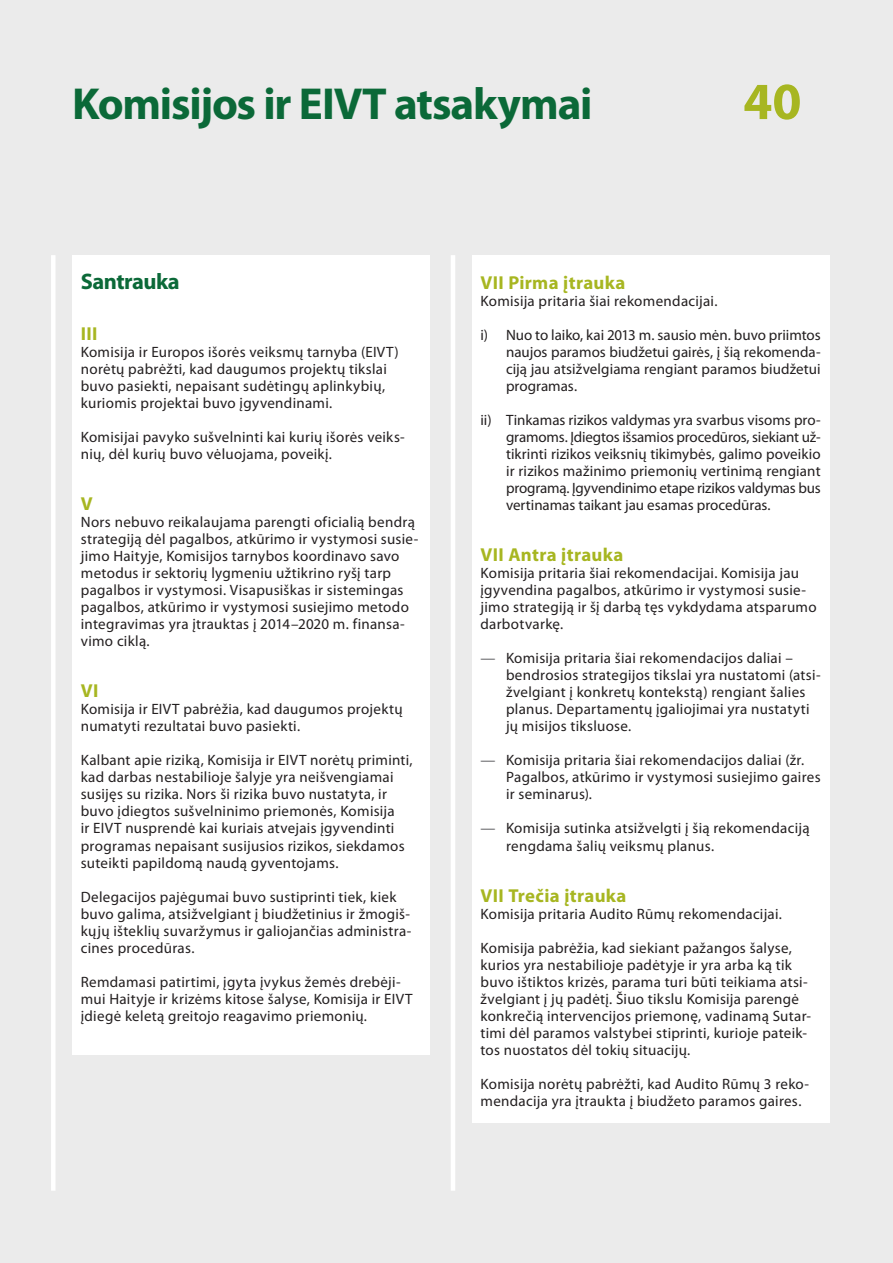
<style>
.page{position:relative;width:893px;height:1263px;background:#ebebeb}
.page>*{position:absolute;margin:0;border:0;box-sizing:border-box;transform-origin:0 0}
.t1{font:700 52.5px "Myriad Pro";color:#a7b621}
.K_01_-_REP_TITRE_1{font:700 45px "Myriad Pro";letter-spacing:-.025em;color:#0b6938}
.K_02_-_REP_TITRE_1_1{font:700 22.5px "Myriad Pro";letter-spacing:-.02em;color:#0b6938}
.K_03_-_REP_CHIFFRE{font:700 18.75px "Myriad Pro";letter-spacing:.02em;color:#a7b621}
.K_04_-_REP_TEXTE_COU{font:15px/17px "Myriad Pro";letter-spacing:.02em;color:#231f20}
.s1{color:#57585a}
</style>
<div class="page">
<div style="left:51px;top:255px;width:5px;height:936px;background:#fff"></div>
<hr style="left:451px;top:255px;width:4px;height:936px;background:#fff">
<div style="left:472px;top:255px;width:357px;height:868px;background:#fff"></div>
<div style="left:72px;top:255px;width:357px;height:799px;background:#fff"></div>
<p class="K_01_-_REP_TITRE_1" style="left:72px;top:75px;width:522px">Komisijos ir EIVT atsakymai</p>
<p class="t1" style="left:743px;top:67px;width:60px">40</p>
<p class="K_02_-_REP_TITRE_1_1" style="left:81px;top:267px;width:100px">Santrauka</p>
<p class="K_03_-_REP_CHIFFRE" style="left:81px;top:322px;width:18px">III</p>
<p class="K_04_-_REP_TEXTE_COU" style="left:81px;top:343px;width:319px">Komisija ir Europos išorės veiksmų tarnyba (EIVT) norėtų pabrėžti, kad daugumos projektų tikslai buvo pasiekti, nepaisant sudėtingų aplinkybių, kuriomis projektai buvo įgyvendinami.</p>
<p class="K_04_-_REP_TEXTE_COU" style="left:81px;top:428px;width:326px">Komisijai pavyko sušvelninti kai kurių išorės veiks&shy;nių, dėl kurių buvo vėluojama, poveikį.</p>
<p class="K_03_-_REP_CHIFFRE" style="left:81px;top:492px;width:13px">V</p>
<p class="K_04_-_REP_TEXTE_COU" style="left:81px;top:514px;width:339px">Nors nebuvo reikalaujama parengti oficialią bendrą strategiją dėl pagalbos, atkūrimo ir vystymosi susie&shy;jimo Haityje, Komisijos tarnybos koordinavo savo metodus ir sektorių lygmeniu užtikrino ryšį tarp pagalbos ir vystymosi. Visapusiškas ir sistemingas pagalbos, atkūrimo ir vystymosi susiejimo metodo integravimas yra įtrauktas į 2014–2020 m. finansa&shy;vimo ciklą.</p>
<p class="K_03_-_REP_CHIFFRE" style="left:81px;top:679px;width:19px">VI</p>
<p class="K_04_-_REP_TEXTE_COU" style="left:81px;top:701px;width:323px">Komisija ir EIVT pabrėžia, kad daugumos projektų numatyti rezultatai buvo pasiekti.</p>
<p class="K_04_-_REP_TEXTE_COU" style="left:81px;top:752px;width:333px">Kalbant apie riziką, Komisija ir EIVT norėtų priminti, kad darbas nestabilioje šalyje yra neišvengiamai susijęs su rizika. Nors ši rizika buvo nustatyta, ir buvo įdiegtos sušvelninimo priemonės, Komisija<br>ir EIVT nusprendė kai kuriais atvejais įgyvendinti programas nepaisant susijusios rizikos, siekdamos suteikti papildomą naudą gyventojams.</p>
<p class="K_04_-_REP_TEXTE_COU" style="left:81px;top:888px;width:332px">Delegacijos pajėgumai buvo sustiprinti tiek, kiek buvo galima, atsižvelgiant į biudžetinius ir žmogiš&shy;kųjų išteklių suvaržymus ir galiojančias administra&shy;cines procedūras.</p>
<p class="K_04_-_REP_TEXTE_COU" style="left:81px;top:973px;width:333px">Remdamasi patirtimi, įgyta įvykus žemės drebėji&shy;mui Haityje ir krizėms kitose šalyse, Komisija ir EIVT įdiegė keletą greitojo reagavimo priemonių.</p>
<p class="K_03_-_REP_CHIFFRE" style="left:480px;top:271px;width:146px">VII Pirma įtrauka</p>
<p class="K_04_-_REP_TEXTE_COU" style="left:480px;top:292px;width:238px">Komisija pritaria šiai rekomendacijai.</p>
<p class="K_04_-_REP_TEXTE_COU" style="left:506px;top:326px;width:316px;text-align:justify;text-indent:-26px">i) Nuo to laiko, kai 2013 m. sausio mėn. buvo priimtos naujos paramos biudžetui gairės, į šią rekomenda&shy;ciją jau atsižvelgiama rengiant paramos biudžetui programas.</p>
<p class="K_04_-_REP_TEXTE_COU" style="left:506px;top:411px;width:316px;text-align:justify;text-indent:-26px">ii) Tinkamas rizikos valdymas yra svarbus visoms pro&shy;gramoms. Įdiegtos išsamios procedūros, siekiant už&shy;tikrinti rizikos veiksnių tikimybės, galimo poveikio ir rizikos mažinimo priemonių vertinimą rengiant programą. Įgyvendinimo etape rizikos valdymas bus vertinamas taikant jau esamas procedūras.</p>
<p class="K_03_-_REP_CHIFFRE" style="left:480px;top:543px;width:144px">VII Antra įtrauka</p>
<p class="K_04_-_REP_TEXTE_COU" style="left:480px;top:565px;width:338px">Komisija pritaria šiai rekomendacijai. Komisija jau įgyvendina pagalbos, atkūrimo ir vystymosi susie&shy;jimo strategiją ir šį darbą tęs vykdydama atsparumo darbotvarkę.</p>
<p class="K_04_-_REP_TEXTE_COU" style="left:506px;top:650px;width:316px;text-indent:-26px"><span class="s1">—</span> Komisija pritaria šiai rekomendacijos daliai – bendrosios strategijos tikslai yra nustatomi (atsi&shy;žvelgiant į konkretų kontekstą) rengiant šalies planus. Departamentų įgaliojimai yra nustatyti jų misijos tiksluose.</p>
<p class="K_04_-_REP_TEXTE_COU" style="left:506px;top:752px;width:316px;text-indent:-26px"><span class="s1">—</span> Komisija pritaria šiai rekomendacijos daliai (žr.<br>Pagalbos, atkūrimo ir vystymosi susiejimo gaires ir seminarus).</p>
<p class="K_04_-_REP_TEXTE_COU" style="left:506px;top:820px;width:305px;text-indent:-26px"><span class="s1">—</span> Komisija sutinka atsižvelgti į šią rekomendaciją rengdama šalių veiksmų planus.</p>
<p class="K_03_-_REP_CHIFFRE" style="left:480px;top:883px;width:147px">VII Trečia įtrauka</p>
<p class="K_04_-_REP_TEXTE_COU" style="left:480px;top:905px;width:303px">Komisija pritaria Audito Rūmų rekomendacijai.</p>
<p class="K_04_-_REP_TEXTE_COU" style="left:480px;top:939px;width:332px">Komisija pabrėžia, kad siekiant pažangos šalyse, kurios yra nestabilioje padėtyje ir yra arba ką tik buvo ištiktos krizės, parama turi būti teikiama atsi&shy;žvelgiant į jų padėtį. Šiuo tikslu Komisija parengė konkrečią intervencijos priemonę, vadinamą Sutar&shy;timi dėl paramos valstybei stiprinti, kurioje pateik&shy;tos nuostatos dėl tokių situacijų.</p>
<p class="K_04_-_REP_TEXTE_COU" style="left:480px;top:1075px;width:330px">Komisija norėtų pabrėžti, kad Audito Rūmų 3 reko&shy;mendacija yra įtraukta į biudžeto paramos gaires.</p>
</div>
